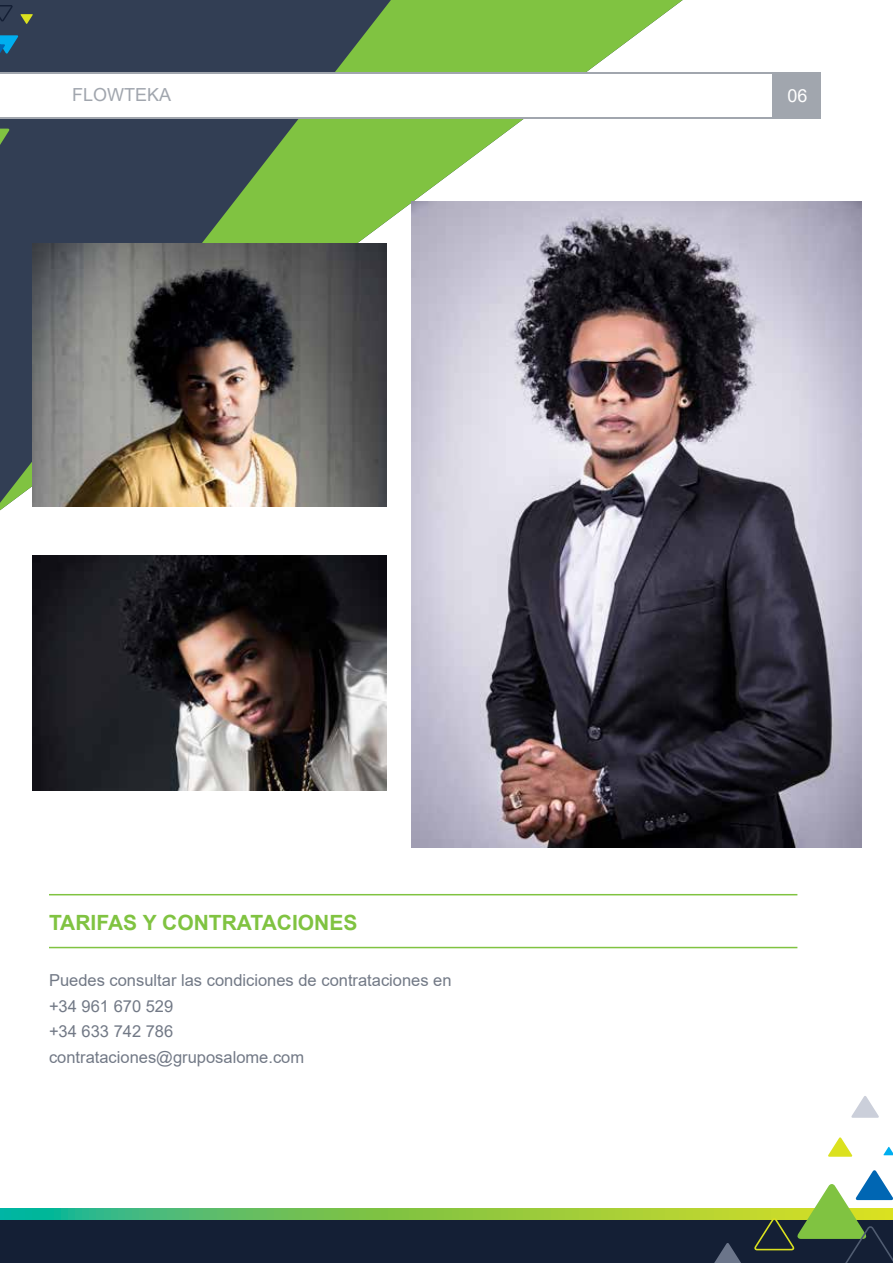
<style>
.page{position:relative;width:893px;height:1263px;background:#fff}
.page>*{position:absolute;margin:0;border:0;box-sizing:border-box;transform-origin:0 0}
.t1{font:700 21px "Arial";color:#80c341}
.t2{font:18px "Arial";color:#a1a6ae}
.t3{font:18px "Arial";color:#fff}
.t4{font:16.5px/25.5px "Arial";color:#727986}
</style>
<div class="page">
<svg style="left:0;top:0;width:683px;height:510px"></svg>
<hr style="left:49px;top:947px;width:748px;height:1px;background:#80c341">
<hr style="left:49px;top:894px;width:748px;height:1px;background:#80c341">
<img style="left:411px;top:202px;width:451px;height:646px">
<img style="left:33px;top:243px;width:354px;height:263px">
<img style="left:33px;top:556px;width:353px;height:235px">
<div style="left:774px;top:72px;width:47px;height:47px;background:#a1a6ae"></div>
<div style="left:0;top:72px;width:774px;height:47px;background:#a1a6ae"></div>
<div style="left:0;top:74px;width:771px;height:43px;background:#fff"></div>
<svg style="left:0;top:1209px;width:752px;height:11px;background:#74c456"></svg>
<div style="left:0;top:1220px;width:893px;height:43px;background:#141f35"></div>
<svg style="left:20px;top:14px;width:13px;height:10px"></svg>
<svg style="left:0;top:129px;width:10px;height:24px"></svg>
<svg style="left:0;top:4px;width:13px;height:18px"></svg>
<svg style="left:0;top:35px;width:18px;height:26px"></svg>
<svg style="left:851px;top:1096px;width:28px;height:22px"></svg>
<svg style="left:714px;top:1243px;width:27px;height:20px"></svg>
<svg style="left:883px;top:1147px;width:10px;height:8px"></svg>
<svg style="left:828px;top:1137px;width:25px;height:20px"></svg>
<svg style="left:752px;top:1170px;width:141px;height:93px"></svg>
<p class="t2" style="left:72px;top:82px;width:101px">FLOWTEKA</p>
<p class="t3" style="left:787px;top:83px;width:22px">06</p>
<p class="t1" style="left:49px;top:908px;width:310px">TARIFAS Y CONTRATACIONES</p>
<p class="t4" style="left:49px;top:967px;width:404px">Puedes consultar las condiciones de contrataciones en +34 961 670 529<br>+34 633 742 786<br>contrataciones@gruposalome.com</p>
</div>
